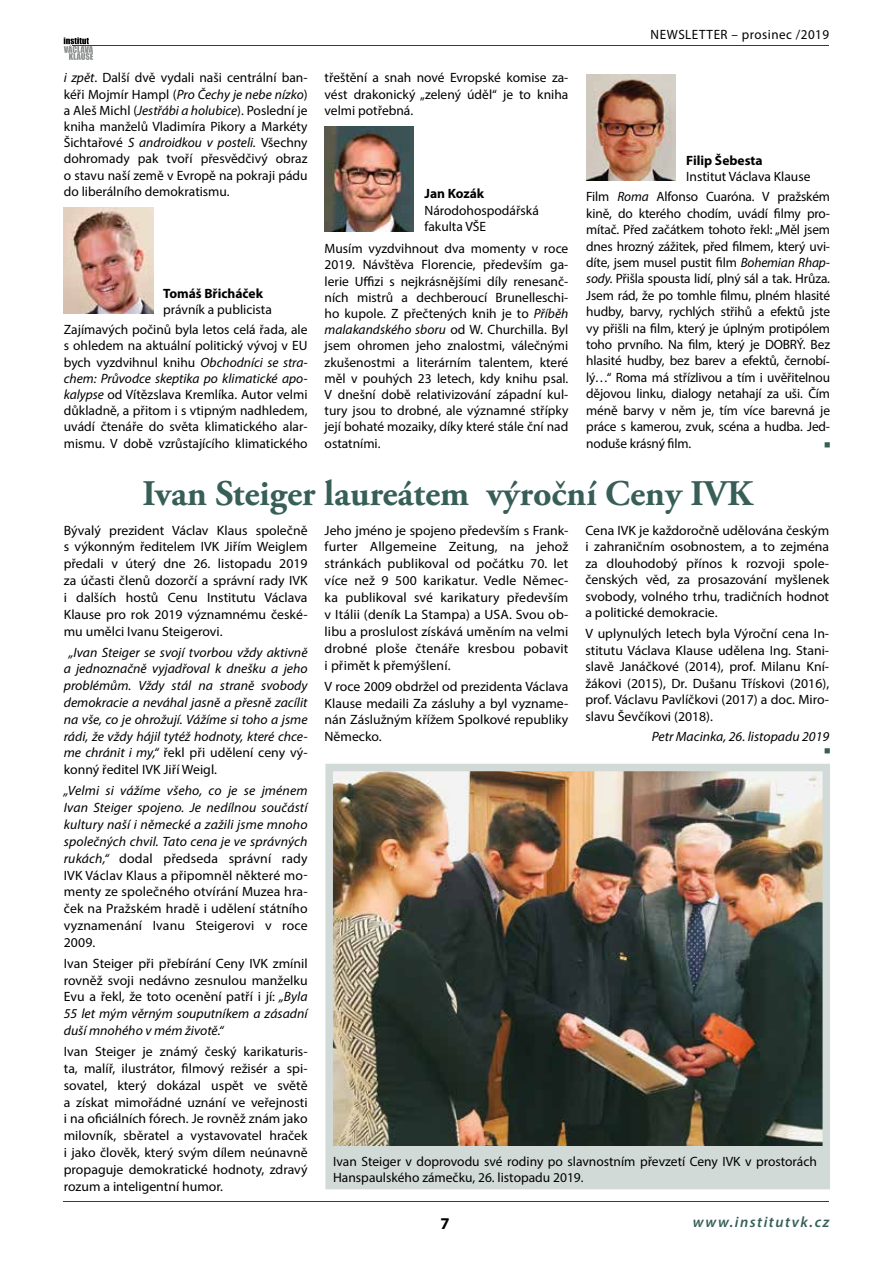
<style>
.page{position:relative;width:893px;height:1263px;background:#fff}
.page>*{position:absolute;margin:0;border:0;box-sizing:border-box;transform-origin:0 0}
.t1{font:700 36px "Adobe Garamond Pro";color:#375f57}
.t2{font:700 16.5px "Myriad Pro";color:#000}
.t3{font:italic 600 15px "Myriad Pro";letter-spacing:.1em;color:#375f57}
.t4{font:13.5px/16.8px "Myriad Pro";color:#000;text-align:justify}
.t5{font:italic 13.5px/16.8px "Myriad Pro";color:#000;text-align:justify}
.t6{font:700 13.5px "Myriad Pro";color:#000}
.t7{font:13.5px "Myriad Pro";letter-spacing:.04em;color:#000}
.t8{font:7.5px "Zapf Dingbats Itc LOT";color:#375f57}
.s1{font-style:italic}
.s2{font-style:normal}
</style>
<div class="page">
<hr style="left:64px;top:1201px;width:765px;height:1px;background:#004799">
<svg style="left:64px;top:37px;width:29px;height:23px"></svg>
<hr style="left:72px;top:45px;width:242px;height:1px;background:#004799">
<hr style="left:149px;top:45px;width:679px;height:1px;background:#004799">
<img style="left:325px;top:126px;width:89px;height:106px">
<img style="left:586px;top:75px;width:89px;height:106px">
<img style="left:64px;top:207px;width:89px;height:107px">
<div style="left:329px;top:767px;width:497px;height:418px;background:#d2dad8"></div>
<img style="left:334px;top:773px;width:487px;height:372px">
<div style="left:325px;top:764px;width:505px;height:425px;border:8px solid #d2dad8"></div>
<p class="t7" style="left:651px;top:26px;width:180px">NEWSLETTER – prosinec /2019</p>
<p class="t4" style="left:64px;top:70px;width:245px;line-height:16.2px"><span class="s1">i zpět</span>. Další dvě vydali naši centrální ban&shy;kéři Mojmír Hampl (<span class="s1">Pro Čechy je nebe nízko</span>) a Aleš Michl (<span class="s1">Jestřábi a holubice</span>). Poslední je kniha manželů Vladimíra Pikory a Markéty Šichtařové <span class="s1">S androidkou v posteli.</span> Všechny dohromady pak tvoří přesvědčivý obraz o stavu naší země v Evropě na pokraji pádu do liberálního demokratismu.</p>
<p class="t4" style="left:325px;top:70px;width:245px;line-height:16.2px">třeštění a snah nové Evropské komise za&shy;vést drakonický „zelený úděl“ je to kniha velmi potřebná.</p>
<p class="t6" style="left:686px;top:151px;width:78px">Filip Šebesta</p>
<p class="t4" style="left:686px;top:168px;width:126px">Institut Václava Klause</p>
<p class="t6" style="left:424px;top:185px;width:61px">Jan Kozák</p>
<p class="t4" style="left:424px;top:202px;width:116px;line-height:16.2px">Národohospodářská fakulta VŠE</p>
<p class="t4" style="left:586px;top:188px;width:245px;line-height:16.4px">Film <span class="s1">Roma</span> Alfonso Cuaróna. V pražském kině, do kterého chodím, uvádí filmy pro&shy;mítač. Před začátkem tohoto řekl: „Měl jsem dnes hrozný zážitek, před filmem, který uvi&shy;díte, jsem musel pustit film <span class="s1">Bohemian Rhap&shy;sody.</span> Přišla spousta lidí, plný sál a tak. Hrůza.<br>Jsem rád, že po tomhle filmu, plném hlasité hudby, barvy, rychlých střihů a efektů jste vy přišli na film, který je úplným protipólem toho prvního. Na film, který je DOBRÝ. Bez hlasité hudby, bez barev a efektů, černobí&shy;lý…“ Roma má střízlivou a tím i uvěřitelnou dějovou linku, dialogy netahají za uši. Čím méně barvy v něm je, tím více barevná je práce s kamerou, zvuk, scéna a hudba. Jed&shy;noduše krásný film.</p>
<p class="t4" style="left:325px;top:240px;width:245px;line-height:16.2px">Musím vyzdvihnout dva momenty v roce 2019. Návštěva Florencie, především ga&shy;lerie Uffizi s nejkrásnějšími díly renesanč&shy;ních mistrů a dechberoucí Brunelleschi&shy;ho kupole. Z přečtených knih je to <span class="s1">Příběh malakandského sboru</span> od W. Churchilla. Byl jsem ohromen jeho znalostmi, válečnými zkušenostmi a literárním talentem, které měl v pouhých 23 letech, kdy knihu psal.<br>V dnešní době relativizování západní kul&shy;tury jsou to drobné, ale významné střípky její bohaté mozaiky, díky které stále ční nad ostatními.</p>
<h1 class="t1" style="left:142px;top:473px;width:612px">Ivan Steiger laureátem výroční Ceny IVK</h1>
<p class="t4" style="left:325px;top:521px;width:245px">Jeho jméno je spojeno především s Frank&shy;furter Allgemeine Zeitung, na jehož stránkách publikoval od počátku 70. let více než 9 500 karikatur. Vedle Němec&shy;ka publikoval své karikatury především v Itálii (deník La Stampa) a USA. Svou ob&shy;libu a proslulost získává uměním na velmi drobné ploše čtenáře kresbou pobavit i přimět k přemýšlení.</p>
<p class="t4" style="left:325px;top:678px;width:245px">V roce 2009 obdržel od prezidenta Václava Klause medaili Za zásluhy a byl vyzname&shy;nán Záslužným křížem Spolkové republiky Německo.</p>
<p class="t6" style="left:163px;top:285px;width:101px">Tomáš Břicháček</p>
<p class="t4" style="left:64px;top:300px;width:245px;line-height:19.8px;text-indent:99px">právník a publicista<br>Zajímavých počinů byla letos celá řada, ale</p>
<p class="t4" style="left:64px;top:337px;width:245px;line-height:16.2px">s ohledem na aktuální politický vývoj v EU bych vyzdvihnul knihu <span class="s1">Obchodníci se stra&shy;chem: Průvodce skeptika po klimatické apo&shy;kalypse</span> od Vítězslava Kremlíka. Autor velmi důkladně, a přitom i s vtipným nadhledem, uvádí čtenáře do světa klimatického alar&shy;mismu. V době vzrůstajícího klimatického</p>
<p class="t8" style="left:831px;top:442px;width:7px;rotate:90deg">■</p>
<p class="t4" style="left:64px;top:521px;width:245px">Bývalý prezident Václav Klaus společně s výkonným ředitelem IVK Jiřím Weiglem předali v úterý dne 26. listopadu 2019 za účasti členů dozorčí a správní rady IVK i dalších hostů Cenu Institutu Václava Klause pro rok 2019 významnému české&shy;mu umělci Ivanu Steigerovi.</p>
<p class="t5" style="left:64px;top:643px;width:245px;text-indent:5px">„Ivan Steiger se svojí tvorbou vždy aktivně a jednoznačně vyjadřoval k dnešku a jeho problémům. Vždy stál na straně svobody demokracie a neváhal jasně a přesně zacílit na vše, co je ohrožují. Vážíme si toho a jsme rádi, že vždy hájil tytéž hodnoty, které chce&shy;me chránit i my,“ <span class="s2">řekl při udělení ceny vý&shy;konný ředitel IVK Jiří Weigl.</span></p>
<p class="t4" style="left:64px;top:782px;width:245px"><span class="s1">„Velmi si vážíme všeho, co je se jménem Ivan Steiger spojeno. Je nedílnou součástí kultury naší i německé a zažili jsme mnoho společných chvil. Tato cena je ve správných rukách,“</span> dodal předseda správní rady IVK Václav Klaus a připomněl některé mo&shy;menty ze společného otvírání Muzea hra&shy;ček na Pražském hradě i udělení státního vyznamenání Ivanu Steigerovi v roce 2009.</p>
<p class="t4" style="left:64px;top:955px;width:245px">Ivan Steiger při přebírání Ceny IVK zmínil rovněž svoji nedávno zesnulou manželku Evu a řekl, že toto ocenění patří i jí: <span class="s1">„Byla 55 let mým věrným souputníkem a zásadní duší mnohého v mém životě.“</span></p>
<p class="t4" style="left:64px;top:1043px;width:245px">Ivan Steiger je známý český karikaturis&shy;ta, malíř, ilustrátor, filmový režisér a spi&shy;sovatel, který dokázal uspět ve světě a získat mimořádné uznání ve veřejnosti i na oficiálních fórech. Je rovněž znám jako milovník, sběratel a vystavovatel hraček i jako člověk, který svým dílem neúnavně propaguje demokratické hodnoty, zdravý rozum a inteligentní humor.</p>
<p class="t4" style="left:585px;top:522px;width:245px">Cena IVK je každoročně udělována českým i zahraničním osobnostem, a to zejména za dlouhodobý přínos k rozvoji spole&shy;čenských věd, za prosazování myšlenek svobody, volného trhu, tradičních hodnot a politické demokracie.</p>
<p class="t4" style="left:585px;top:625px;width:245px">V uplynulých letech byla Výroční cena In&shy;stitutu Václava Klause udělena Ing. Stani&shy;slavě Janáčkové (2014), prof. Milanu Kní&shy;žákovi (2015), Dr. Dušanu Třískovi (2016), prof. Václavu Pavlíčkovi (2017) a doc. Miro&shy;slavu Ševčíkovi (2018).</p>
<p class="t5" style="left:652px;top:728px;width:179px">Petr Macinka, 26. listopadu 2019</p>
<p class="t8" style="left:831px;top:748px;width:7px;rotate:90deg">■</p>
<p class="t4" style="left:333px;top:1153px;width:485px;line-height:16.2px">Ivan Steiger v doprovodu své rodiny po slavnostním převzetí Ceny IVK v prostorách<br>Hanspaulského zámečku, 26. listopadu 2019.</p>
<p class="t2" style="left:440px;top:1213px;width:11px">7</p>
<p class="t3" style="left:693px;top:1212px;width:138px">www.institutvk.cz</p>
</div>
